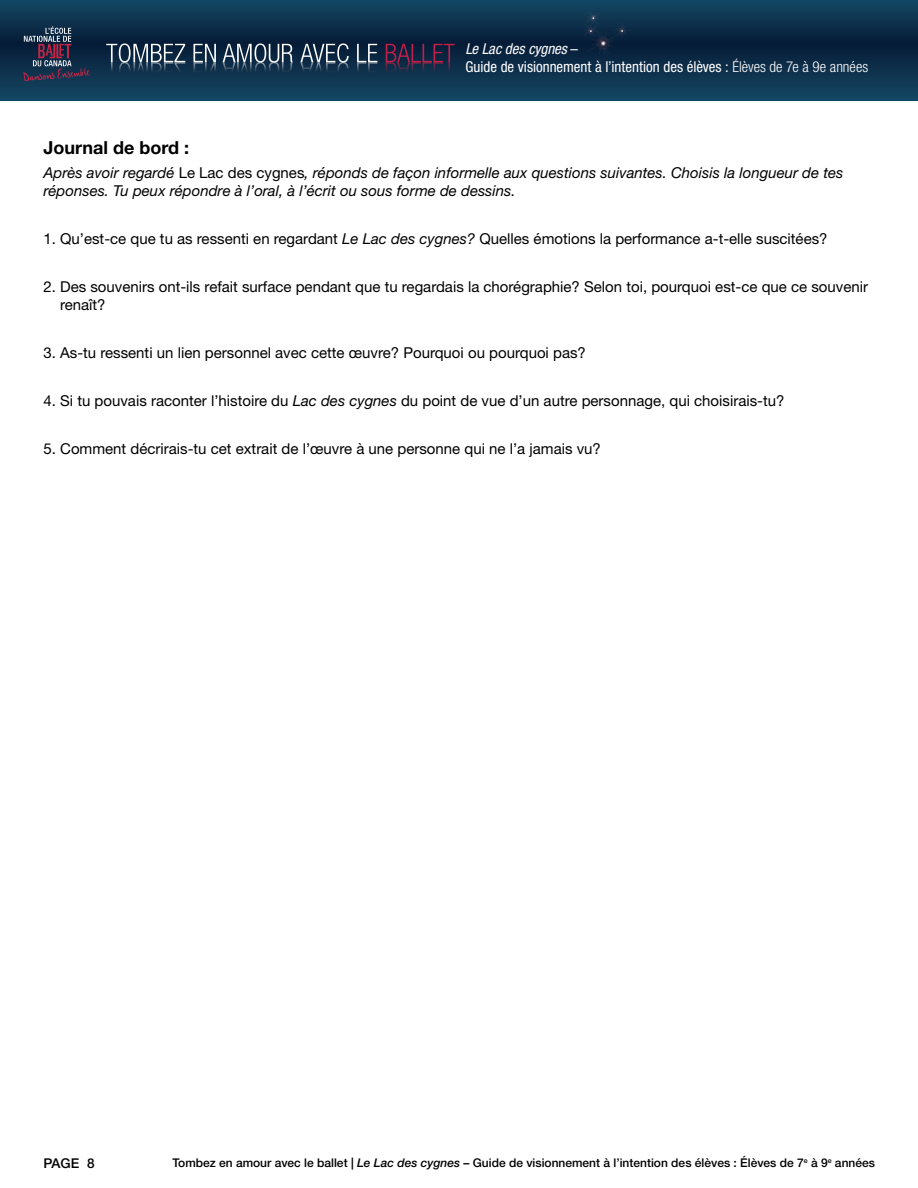
<style>
.page{position:relative;width:918px;height:1188px;background:#fff}
.page>*{position:absolute;margin:0;border:0;box-sizing:border-box;transform-origin:0 0}
.t1{font:700 18px "Helvetica Neue LT Std";color:#000}
.t2{font:15px/18px "Helvetica Neue LT Std";color:#000}
.t3{font:italic 15px/18px "Helvetica Neue LT Std";color:#000}
.t4{font:condensed 15px/18px "Helvetica Neue LT Std";color:#fff}
.t5{font:500 13.5px "Helvetica Neue LT Std";color:#000}
.t6{font:500 12px "Helvetica Neue LT Std";color:#000}
.s1{font-style:italic}
.s2{font-weight:300}
.s3{font-style:normal}
</style>
<div class="page">
<div style="left:0;top:0;width:918px;height:43px;background:linear-gradient(to bottom,#154864,#071c37)"></div>
<div style="left:0;top:43px;width:918px;height:58px;background:linear-gradient(to bottom,#071b36,#144763)"></div>
<svg style="left:106px;top:44px;width:187px;height:37px;background:#324c63"></svg>
<svg style="left:300px;top:44px;width:77px;height:37px;background:#2d485f"></svg>
<svg style="left:386px;top:44px;width:69px;height:37px;background:#282946"></svg>
<svg style="left:584px;top:12px;width:47px;height:41px;background:#112c47"></svg>
<svg style="left:23px;top:26px;width:68px;height:55px;background:#313851"></svg>
<p class="t4" style="left:465px;top:40px;width:404px"><span class="s1">Le Lac des cygnes</span> –<br>Guide de visionnement à l’intention des élèves : <span class="s2">Élèves de 7e à 9e années</span></p>
<p class="t1" style="left:44px;top:136px;width:147px">Journal de bord :</p>
<p class="t3" style="left:44px;top:163px;width:801px">Après avoir regardé <span class="s3">Le Lac des cygnes</span>, réponds de façon informelle aux questions suivantes. Choisis la longueur de tes réponses. Tu peux répondre à l’oral, à l’écrit ou sous forme de dessins.</p>
<p class="t2" style="left:44px;top:229px;width:786px">1. Qu’est-ce que tu as ressenti en regardant <span class="s1">Le Lac des cygnes?</span> Quelles émotions la performance a-t-elle suscitées?</p>
<p class="t2" style="left:60px;top:277px;width:810px;text-indent:-16px">2. Des souvenirs ont-ils refait surface pendant que tu regardais la chorégraphie? Selon toi, pourquoi est-ce que ce souvenir renaît?</p>
<p class="t2" style="left:44px;top:343px;width:544px">3. As-tu ressenti un lien personnel avec cette œuvre? Pourquoi ou pourquoi pas?</p>
<p class="t2" style="left:44px;top:391px;width:743px">4. Si tu pouvais raconter l’histoire du <span class="s1">Lac des cygnes</span> du point de vue d’un autre personnage, qui choisirais-tu?</p>
<p class="t2" style="left:44px;top:439px;width:559px">5. Comment décrirais-tu cet extrait de l’œuvre à une personne qui ne l’a jamais vu?</p>
<p class="t5" style="left:44px;top:1155px;width:53px">PAGE 8</p>
<p class="t6" style="left:172px;top:1155px;width:704px">Tombez en amour avec le ballet | <span class="s1">Le Lac des cygnes</span> – Guide de visionnement à l’intention des élèves : Élèves de 7<sup>e</sup> à 9<sup>e</sup> années</p>
</div>
